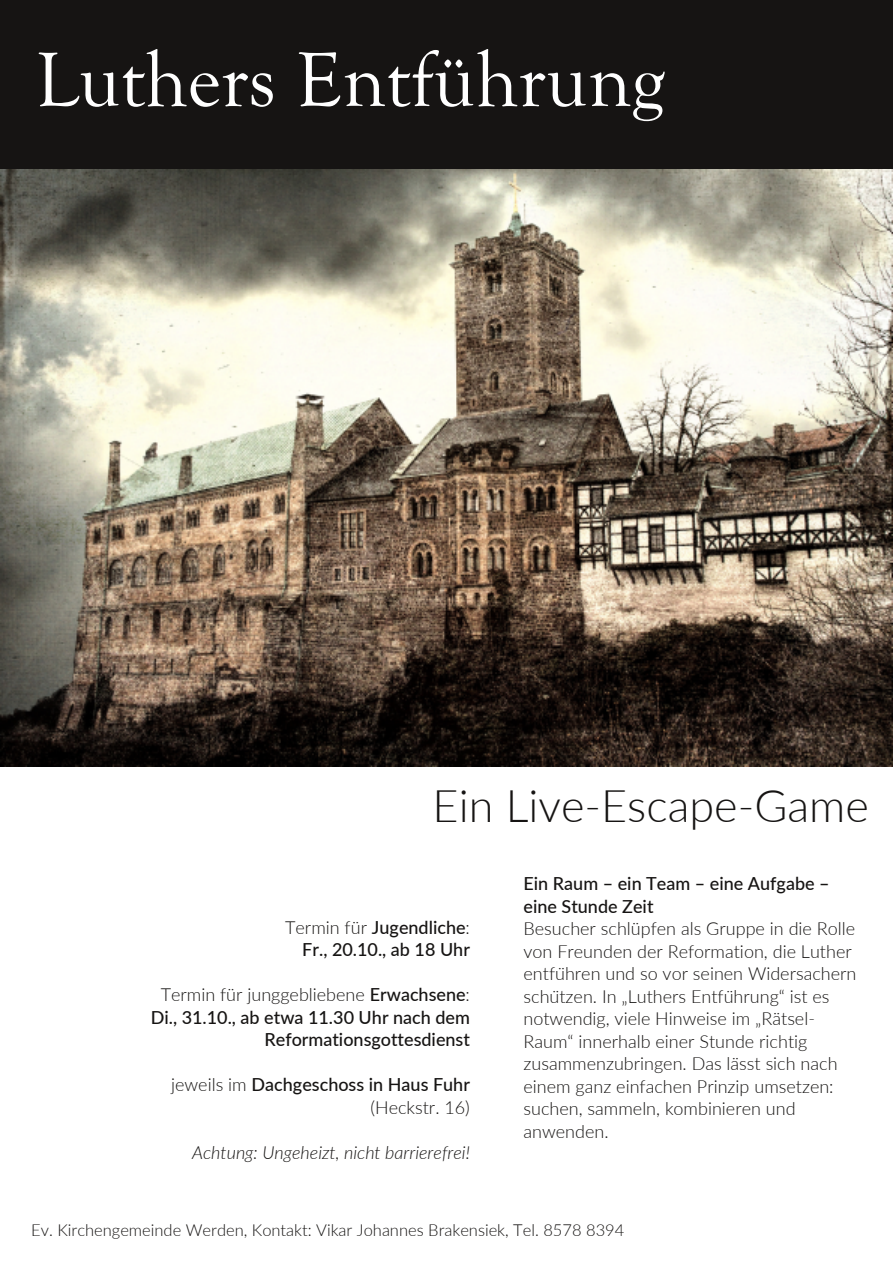
<style>
.page{position:relative;width:893px;height:1263px;background:#fff}
.page>*{position:absolute;margin:0;border:0;box-sizing:border-box;transform-origin:0 0}
.t1{font:79.5px "Goudy Old Style T";color:#fff}
.t2{font:300 45px "Lato";color:#161413}
.t3{font:300 18px/22.5px "Lato";color:#161413}
.t4{font:500 18px/22.5px "Lato";color:#161413;text-align:right}
.t5{font:italic 300 18px "Lato";color:#161413}
.t6{font:300 16.5px "Lato";color:#161413}
.s1{font-weight:300}
</style>
<div class="page">
<div style="left:0;top:0;width:893px;height:171px;background:#161413"></div>
<img style="left:0;top:170px;width:892px;height:596px">
<h1 class="t1" style="left:36px;top:35px;width:631px">Luthers Entführung</h1>
<h2 class="t2" style="left:433px;top:777px;width:438px">Ein Live‐Escape‐Game</h2>
<p class="t4" style="left:285px;top:916px;width:186px"><span class="s1">Termin für</span> Jugendliche<span class="s1">:<br></span>Fr., 20.10., ab 18 Uhr</p>
<p class="t4" style="left:151px;top:983px;width:321px"><span class="s1">Termin für junggebliebene</span> Erwachsene<span class="s1">:<br></span>Di., 31.10., ab etwa 11.30 Uhr nach dem<br>Reformationsgottesdienst</p>
<p class="t4" style="left:171px;top:1073px;width:300px"><span class="s1">jeweils im</span> Dachgeschoss in Haus Fuhr <span class="s1">(Heckstr. 16)</span></p>
<p class="t5" style="left:192px;top:1141px;width:279px">Achtung: Ungeheizt, nicht barrierefrei!</p>
<p class="t4" style="left:524px;top:872px;width:308px;text-align:left">Ein Raum – ein Team – eine Aufgabe – eine Stunde Zeit</p>
<p class="t3" style="left:524px;top:917px;width:334px">Besucher schlüpfen als Gruppe in die Rolle von Freunden der Reformation, die Luther entführen und so vor seinen Widersachern schützen. In „Luthers Entführung“ ist es notwendig, viele Hinweise im „Rätsel‐ Raum“ innerhalb einer Stunde richtig zusammenzubringen. Das lässt sich nach einem ganz einfachen Prinzip umsetzen: suchen, sammeln, kombinieren und anwenden.</p>
<p class="t6" style="left:31px;top:1220px;width:595px">Ev. Kirchengemeinde Werden, Kontakt: Vikar Johannes Brakensiek, Tel. 8578 8394</p>
</div>
